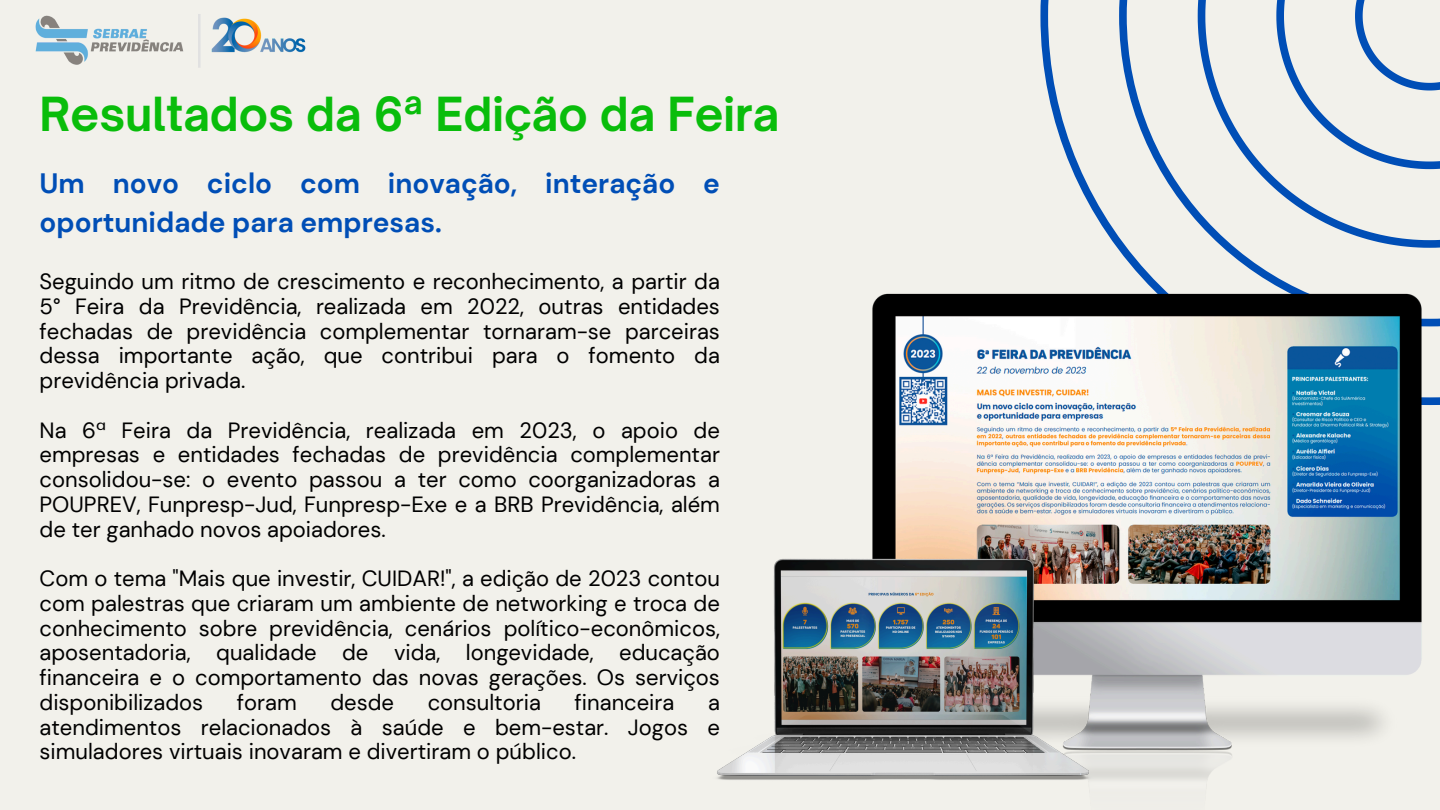
<style>
.page{position:relative;width:1440px;height:810px;background:#f2f1eb}
.page>*{position:absolute;margin:0;border:0;box-sizing:border-box;transform-origin:0 0}
.t1{font:700 45px "Open Sauce One";color:#09bd0b}
.t2{font:700 28px/39px "DM Sans";color:#004eb6}
.t3{font:22px/24.8px "DM Sans";color:#000;text-align:justify}
</style>
<div class="page">
<svg style="left:1040px;top:0;width:400px;height:405px"></svg>
<img style="left:872px;top:186px;width:558px;height:594px">
<img style="left:717px;top:513px;width:417px;height:267px">
<img style="left:35px;top:14px;width:271px;height:54px">
<p class="t1" style="left:40px;top:86px;width:741px">Resultados da 6ª Edição da Feira</p>
<h1 class="t2" style="left:40px;top:164px;width:682px">Um novo ciclo com inovação, interação e oportunidade para empresas.</h1>
<h2 class="t3" style="left:40px;top:269px;width:682px">Seguindo um ritmo de crescimento e reconhecimento, a partir da 5° Feira da Previdência, realizada em 2022, outras entidades fechadas de previdência complementar tornaram-se parceiras dessa importante ação, que contribui para o fomento da previdência privada.</h2>
<p class="t3" style="left:40px;top:418px;width:682px">Na 6ª Feira da Previdência, realizada em 2023, o apoio de empresas e entidades fechadas de previdência complementar consolidou-se: o evento passou a ter como coorganizadoras a POUPREV, Funpresp-Jud, Funpresp-Exe e a BRB Previdência, além de ter ganhado novos apoiadores.</p>
<p class="t3" style="left:40px;top:566px;width:682px">Com o tema "Mais que investir, CUIDAR!", a edição de 2023 contou com palestras que criaram um ambiente de networking e troca de conhecimento sobre previdência, cenários político-econômicos, aposentadoria, qualidade de vida, longevidade, educação financeira e o comportamento das novas gerações. Os serviços disponibilizados</p>
<p class="t3" style="left:237px;top:690px;width:61px">foram</p>
<p class="t3" style="left:330px;top:690px;width:65px">desde</p>
<p class="t3" style="left:428px;top:690px;width:115px">consultoria</p>
<p class="t3" style="left:575px;top:690px;width:101px">financeira</p>
<p class="t3" style="left:40px;top:690px;width:682px;text-indent:669px">a atendimentos relacionados à saúde e bem-estar. Jogos e simuladores virtuais inovaram e divertiram o público.</p>
</div>
